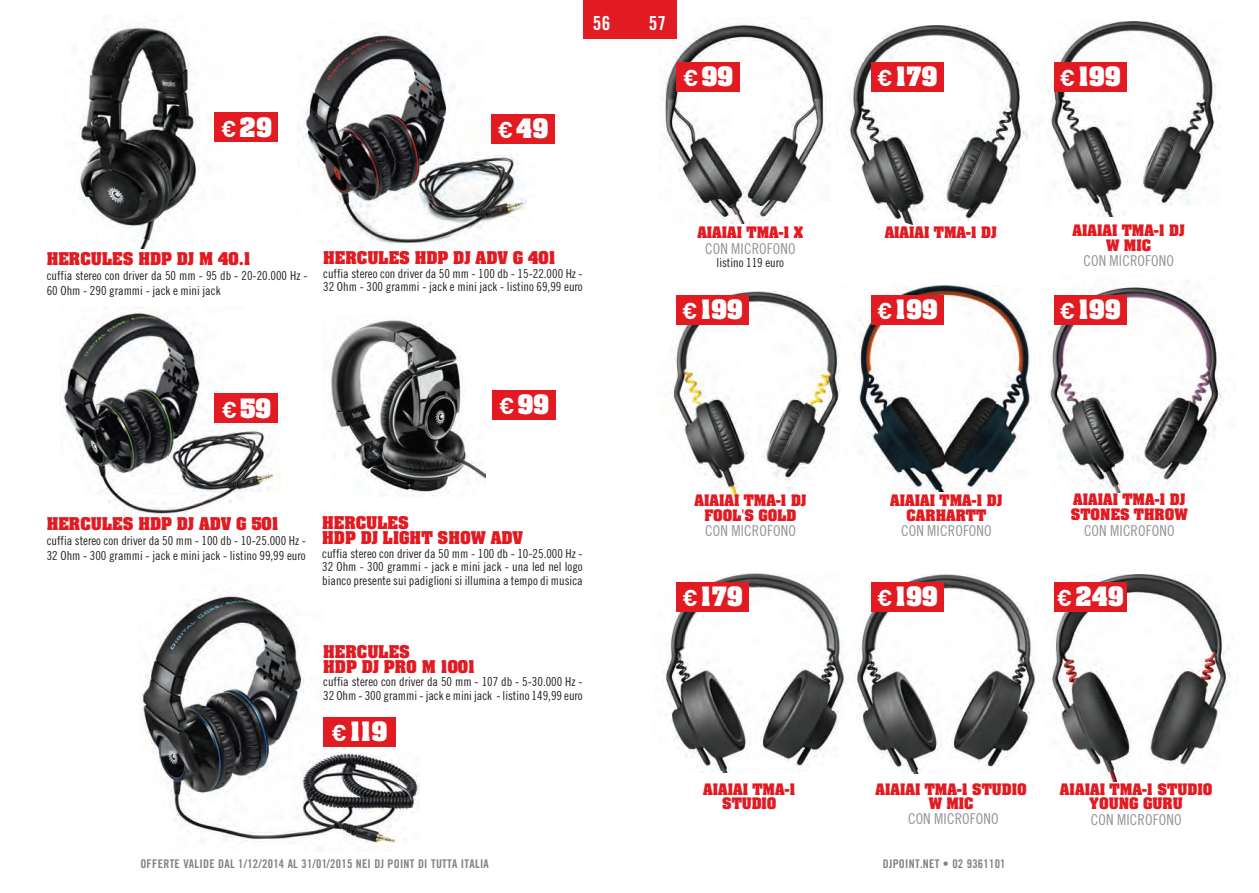
<style>
.page{position:relative;width:1259px;height:893px;background:#fff}
.page>*{position:absolute;margin:0;border:0;box-sizing:border-box;transform-origin:0 0}
.t1{font:700 22.8px "Aachen Std";letter-spacing:.015em;color:#fff}
.t2{font:19.35px "Trade Gothic LT Std Bd Cn 20";color:#fff}
.t3{font:700 15px/15px "Aachen Std";color:#e21a21}
.t4{font:15px "Trade Gothic LT Std Cn 18";letter-spacing:.01em;color:#939598}
.t5{font:700 13.5px/14.9px "Aachen Std";color:#e21a21;text-align:center}
.t6{font:12.45px/13.5px "Trade Gothic LT Std Cn 18";color:#231f20}
.t7{font:12px "Trade Gothic LT Std Bd Cn 20";letter-spacing:.02em;color:#808285}
.s1{font-family:"DIN Pro"}
</style>
<div class="page">
<img style="left:142px;top:589px;width:278px;height:262px">
<img style="left:1048px;top:285px;width:175px;height:207px">
<img style="left:846px;top:26px;width:182px;height:199px">
<img style="left:659px;top:17px;width:171px;height:207px">
<img style="left:859px;top:285px;width:173px;height:207px">
<img style="left:671px;top:292px;width:184px;height:205px">
<img style="left:1048px;top:21px;width:172px;height:196px">
<img style="left:1052px;top:575px;width:178px;height:206px">
<img style="left:854px;top:575px;width:185px;height:199px">
<img style="left:662px;top:573px;width:186px;height:199px">
<img style="left:62px;top:308px;width:219px;height:211px">
<img style="left:298px;top:31px;width:229px;height:215px">
<img style="left:79px;top:23px;width:120px;height:225px">
<img style="left:331px;top:319px;width:154px;height:177px">
<div style="left:491px;top:114px;width:64px;height:30px;background:#e21a21"></div>
<div style="left:214px;top:112px;width:64px;height:30px;background:#e21a21"></div>
<div style="left:214px;top:393px;width:64px;height:30px;background:#e21a21"></div>
<div style="left:492px;top:390px;width:64px;height:29px;background:#e21a21"></div>
<div style="left:323px;top:717px;width:72px;height:30px;background:#e21a21"></div>
<div style="left:676px;top:62px;width:64px;height:30px;background:#e21a21"></div>
<div style="left:871px;top:62px;width:72px;height:30px;background:#e21a21"></div>
<div style="left:1054px;top:62px;width:72px;height:30px;background:#e21a21"></div>
<div style="left:676px;top:295px;width:72px;height:29px;background:#e21a21"></div>
<div style="left:871px;top:295px;width:72px;height:29px;background:#e21a21"></div>
<div style="left:1054px;top:295px;width:72px;height:29px;background:#e21a21"></div>
<div style="left:676px;top:582px;width:72px;height:30px;background:#e21a21"></div>
<div style="left:871px;top:582px;width:72px;height:30px;background:#e21a21"></div>
<div style="left:1054px;top:582px;width:72px;height:30px;background:#e21a21"></div>
<div style="left:583px;top:0;width:93px;height:38px;background:#e21a21"></div>
<h1 class="t1" style="left:221px;top:115px;width:52px"><span class="s1">€</span>29</h1>
<h1 class="t1" style="left:498px;top:117px;width:52px"><span class="s1">€</span>49</h1>
<h2 class="t2" style="left:593px;top:16px;width:19px">56</h2>
<h2 class="t2" style="left:648px;top:16px;width:19px">57</h2>
<h1 class="t1" style="left:683px;top:65px;width:51px"><span class="s1">€</span>99</h1>
<h1 class="t1" style="left:877px;top:65px;width:62px"><span class="s1">€</span>179</h1>
<h1 class="t1" style="left:1060px;top:65px;width:62px"><span class="s1">€</span>199</h1>
<p class="t3" style="left:47px;top:252px;width:205px">HERCULES HDP DJ M 40.1</p>
<p class="t6" style="left:47px;top:269px;width:262px;line-height:15px">cuffia stereo con driver da 50 mm - 95 db - 20-20.000 Hz -<br>60 Ohm - 290 grammi - jack e mini jack</p>
<p class="t3" style="left:323px;top:251px;width:234px">HERCULES HDP DJ ADV G 401</p>
<p class="t6" style="left:323px;top:267px;width:261px">cuffia stereo con driver da 50 mm - 100 db - 15-22.000 Hz -<br>32 Ohm - 300 grammi - jack e mini jack - listino 69,99 euro</p>
<h1 class="t1" style="left:222px;top:396px;width:51px"><span class="s1">€</span>59</h1>
<h1 class="t1" style="left:499px;top:393px;width:51px"><span class="s1">€</span>99</h1>
<p class="t3" style="left:47px;top:517px;width:233px">HERCULES HDP DJ ADV G 501</p>
<p class="t6" style="left:47px;top:534px;width:260px;line-height:15px">cuffia stereo con driver da 50 mm - 100 db - 10-25.000 Hz -<br>32 Ohm - 300 grammi - jack e mini jack - listino 99,99 euro</p>
<p class="t3" style="left:322px;top:517px;width:202px">HERCULES<br>HDP DJ LIGHT SHOW ADV</p>
<p class="t6" style="left:322px;top:548px;width:262px;text-align:justify">cuffia stereo con driver da 50 mm - 100 db - 10-25.000 Hz - 32 Ohm - 300 grammi - jack e mini jack - una led nel logo bianco presente sui padiglioni si illumina a tempo di musica</p>
<p class="t3" style="left:323px;top:645px;width:153px">HERCULES<br>HDP DJ PRO M 1001</p>
<p class="t6" style="left:323px;top:676px;width:261px">cuffia stereo con driver da 50 mm - 107 db - 5-30.000 Hz -<br>32 Ohm - 300 grammi - jack e mini jack - listino 149,99 euro</p>
<h1 class="t1" style="left:332px;top:720px;width:57px"><span class="s1">€</span>119</h1>
<p class="t5" style="left:697px;top:226px;width:107px">AIAIAI TMA-1 X</p>
<p class="t4" style="left:705px;top:243px;width:92px">CON MICROFONO</p>
<p class="t6" style="left:716px;top:257px;width:69px">listino 119 euro</p>
<p class="t5" style="left:884px;top:226px;width:114px">AIAIAI TMA-1 DJ</p>
<p class="t5" style="left:1072px;top:224px;width:114px">AIAIAI TMA-1 DJ<br>W MIC</p>
<p class="t4" style="left:1083px;top:256px;width:92px">CON MICROFONO</p>
<h1 class="t1" style="left:682px;top:298px;width:62px"><span class="s1">€</span>199</h1>
<h1 class="t1" style="left:877px;top:298px;width:62px"><span class="s1">€</span>199</h1>
<h1 class="t1" style="left:1060px;top:298px;width:62px"><span class="s1">€</span>199</h1>
<p class="t5" style="left:694px;top:494px;width:114px">AIAIAI TMA-1 DJ<br>FOOL'S GOLD</p>
<p class="t4" style="left:705px;top:525px;width:92px">CON MICROFONO</p>
<p class="t5" style="left:890px;top:494px;width:114px">AIAIAI TMA-1 DJ<br>CARHARTT</p>
<p class="t4" style="left:901px;top:525px;width:92px">CON MICROFONO</p>
<p class="t5" style="left:1070px;top:493px;width:118px;text-align:left">AIAIAI TMA-1 DJ<br>STONES THROW</p>
<p class="t4" style="left:1084px;top:525px;width:92px">CON MICROFONO</p>
<h1 class="t1" style="left:682px;top:585px;width:62px"><span class="s1">€</span>179</h1>
<h1 class="t1" style="left:877px;top:585px;width:62px"><span class="s1">€</span>199</h1>
<h1 class="t1" style="left:1056px;top:585px;width:68px"><span class="s1">€</span>249</h1>
<p class="t5" style="left:703px;top:782px;width:94px">AIAIAI TMA-1<br>STUDIO</p>
<p class="t5" style="left:875px;top:782px;width:153px">AIAIAI TMA-1 STUDIO<br>W MIC</p>
<p class="t4" style="left:908px;top:813px;width:92px">CON MICROFONO</p>
<p class="t5" style="left:1060px;top:782px;width:154px">AIAIAI TMA-1 STUDIO<br>YOUNG GURU</p>
<p class="t4" style="left:1091px;top:814px;width:92px">CON MICROFONO</p>
<p class="t7" style="left:140px;top:859px;width:350px">OFFERTE VALIDE DAL 1/12/2014 AL 31/01/2015 NEI DJ POINT DI TUTTA ITALIA</p>
<p class="t7" style="left:883px;top:859px;width:124px">DJPOINT.NET • 02 9361101</p>
</div>
